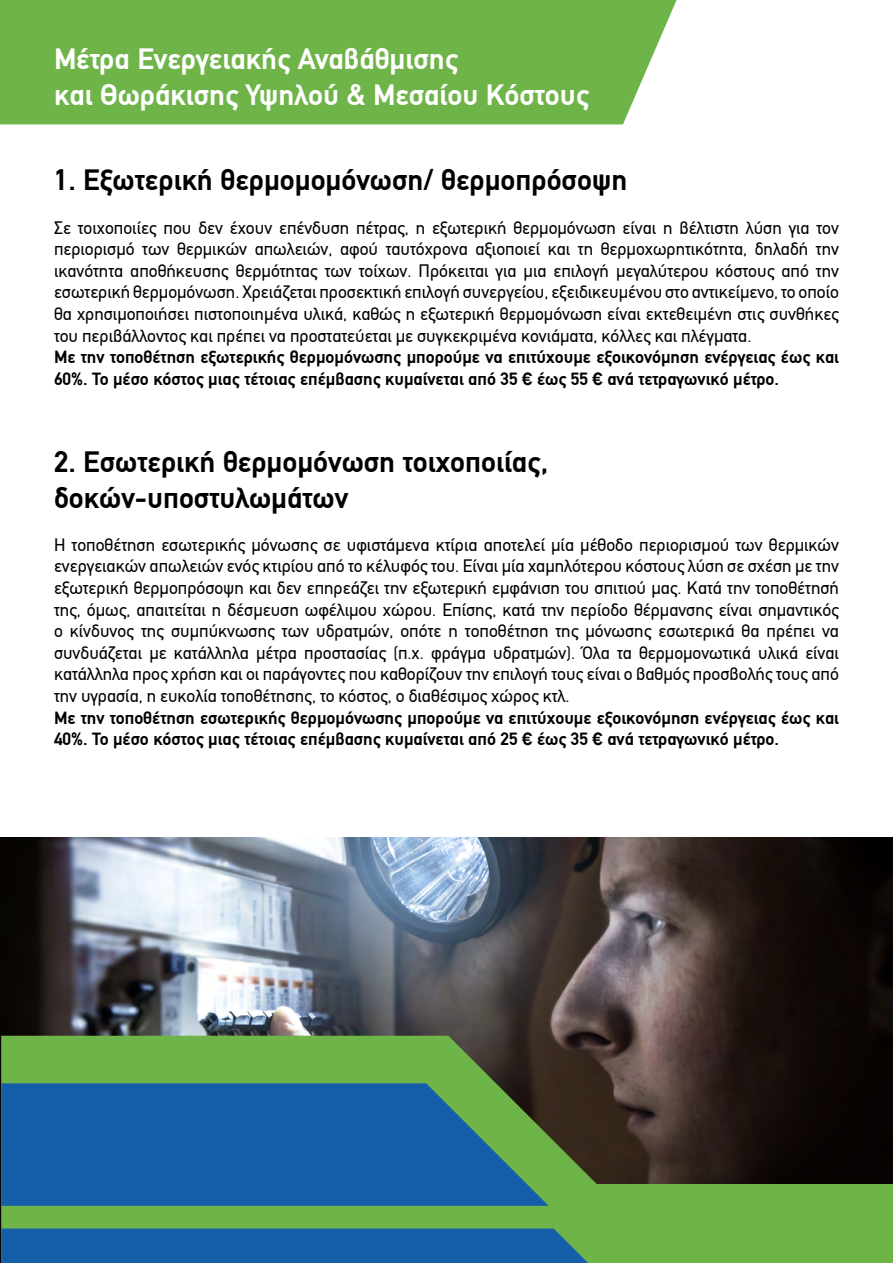
<style>
.page{position:relative;width:893px;height:1263px;background:#fff}
.page>*{position:absolute;margin:0;border:0;box-sizing:border-box;transform-origin:0 0}
.t1{font:700 30px/36px "PF Din Text";color:#000}
.t2{font:700 30px/36px "PF Din Text";color:#fff}
.t3{font:18px/21.6px "PF Din Text";color:#000;text-align:justify}
.t4{font:700 18px/21.6px "PF Din Text";color:#000}
</style>
<div class="page">
<div style="left:0;top:0;width:677px;height:124px;background:#6fb449"></div>
<img style="left:0;top:838px;width:893px;height:425px">
<svg style="left:1px;top:1036px;width:892px;height:227px;background:#4a6530"></svg>
<svg style="left:1px;top:1083px;width:587px;height:180px;background:#296d8f"></svg>
<h1 class="t2" style="left:54px;top:41px;width:537px">Μέτρα Ενεργειακής Αναβάθμισης<br>και Θωράκισης Υψηλού &amp; Μεσαίου Κόστους</h1>
<h1 class="t1" style="left:54px;top:162px;width:575px">1. Εξωτερική θερμομομόνωση/ θερμοπρόσοψη</h1>
<p class="t3" style="left:54px;top:217px;width:786px">Σε τοιχοποιίες που δεν έχουν επένδυση πέτρας, η εξωτερική θερμομόνωση είναι η βέλτιστη λύση για τον περιορισμό των θερμικών απωλειών, αφού ταυτόχρονα αξιοποιεί και τη θερμοχωρητικότητα, δηλαδή την ικανότητα αποθήκευσης θερμότητας των τοίχων. Πρόκειται για μια επιλογή μεγαλύτερου κόστους από την εσωτερική θερμομόνωση. Χρειάζεται προσεκτική επιλογή συνεργείου, εξειδικευμένου στο αντικείμενο, το οποίο θα χρησιμοποιήσει πιστοποιημένα υλικά, καθώς η εξωτερική θερμομόνωση είναι εκτεθειμένη στις συνθήκες του περιβάλλοντος και πρέπει να προστατεύεται με συγκεκριμένα κονιάματα, κόλλες και πλέγματα.</p>
<p class="t4" style="left:54px;top:346px;width:786px">Με την τοποθέτηση εξωτερικής θερμομόνωσης μπορούμε να επιτύχουμε εξοικονόμηση ενέργειας έως και<br>60%. Το μέσο κόστος μιας τέτοιας επέμβασης κυμαίνεται από 35 € έως 55 € ανά τετραγωνικό μέτρο.</p>
<h1 class="t1" style="left:54px;top:443px;width:496px">2. Εσωτερική θερμομόνωση τοιχοποιίας, δοκών-υποστυλωμάτων</h1>
<p class="t3" style="left:54px;top:534px;width:786px">Η τοποθέτηση εσωτερικής μόνωσης σε υφιστάμενα κτίρια αποτελεί μία μέθοδο περιορισμού των θερμικών ενεργειακών απωλειών ενός κτιρίου από το κέλυφός του. Είναι μία χαμηλότερου κόστους λύση σε σχέση με την εξωτερική θερμοπρόσοψη και δεν επηρεάζει την εξωτερική εμφάνιση του σπιτιού μας. Κατά την τοποθέτησή της, όμως, απαιτείται η δέσμευση ωφέλιμου χώρου. Επίσης, κατά την περίοδο θέρμανσης είναι σημαντικός ο κίνδυνος της συμπύκνωσης των υδρατμών, οπότε η τοποθέτηση της μόνωσης εσωτερικά θα πρέπει να συνδυάζεται με κατάλληλα μέτρα προστασίας (π.χ. φράγμα υδρατμών). Όλα τα θερμομονωτικά υλικά είναι κατάλληλα προς χρήση και οι παράγοντες που καθορίζουν την επιλογή τους είναι ο βαθμός προσβολής τους από την υγρασία, η ευκολία τοποθέτησης, το κόστος, ο διαθέσιμος χώρος κτλ.</p>
<p class="t4" style="left:54px;top:707px;width:786px">Με την τοποθέτηση εσωτερικής θερμομόνωσης μπορούμε να επιτύχουμε εξοικονόμηση ενέργειας έως και<br>40%. Το μέσο κόστος μιας τέτοιας επέμβασης κυμαίνεται από 25 € έως 35 € ανά τετραγωνικό μέτρο.</p>
</div>
